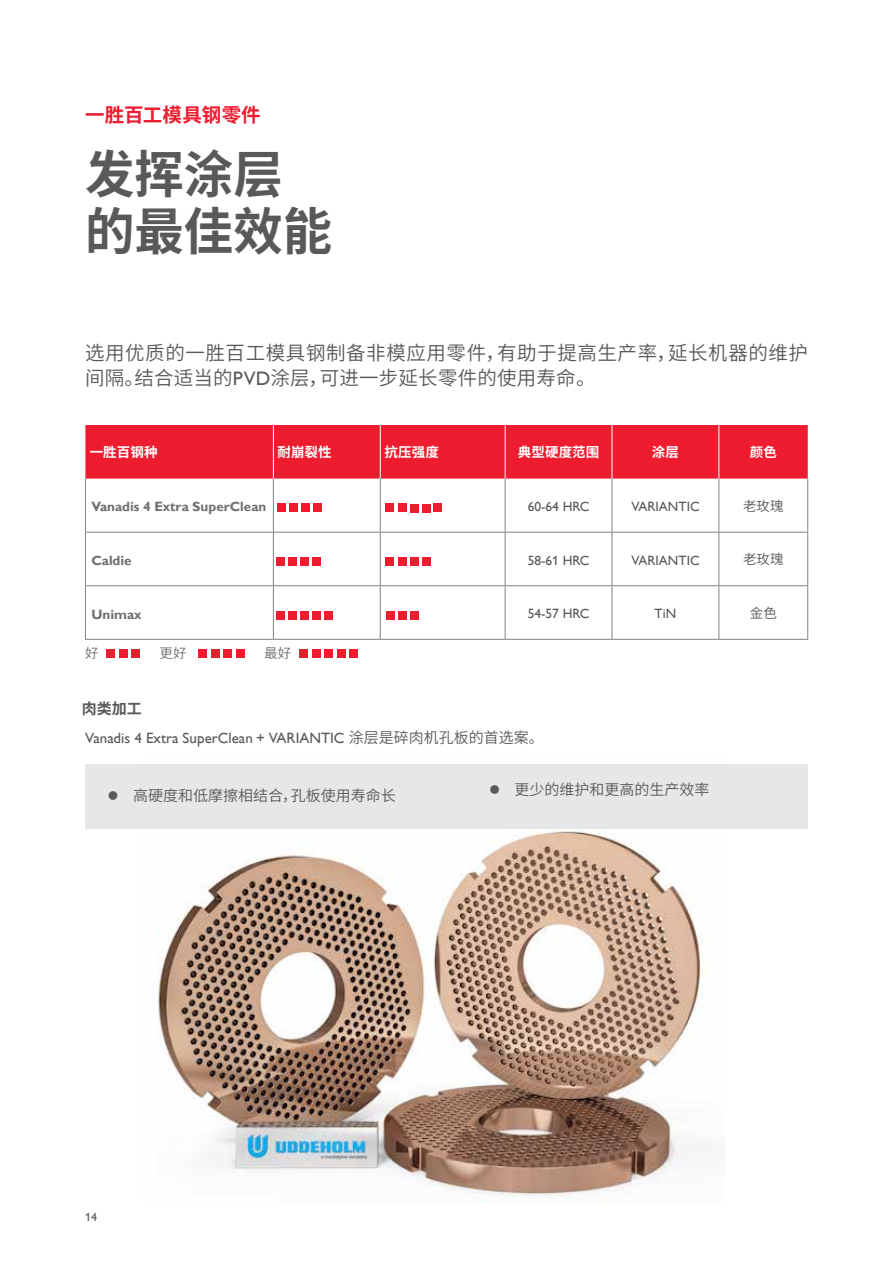
<style>
.page{position:relative;width:893px;height:1263px;background:#fff}
.page>*{position:absolute;margin:0;border:0;box-sizing:border-box;transform-origin:0 0}
.t1{font:700 51px/57px "Source Han Sans CN";color:#58595b}
.t2{font:19.5px/25.5px "Source Han Sans CN";letter-spacing:.03em;color:#58595b}
.t3{font:700 19.5px "Source Han Sans CN";color:#ed1c2f}
.t4{font:15px "Assab Gill";color:#58595b}
.t5{font:15px "Source Han Sans CN";color:#58595b}
.t6{font:700 15px "Source Han Sans CN";color:#58595b}
.t7{font:13.5px "Assab Gill";color:#58595b}
.t8{font:700 13.5px "Assab Gill";color:#6d6e71}
.t9{font:700 13.5px "Source Han Sans CN";letter-spacing:.01em;color:#fff}
.t10{font:13.5px "Source Han Sans CN";color:#58595b}
.t11{font:13.5px "Source Han Sans CN";color:#6d6e71}
.t12{font:12px "Assab Gill";color:#58595b}
.s1{font-family:"Assab Gill"}
.s2{font-family:"Source Han Sans CN"}
</style>
<div class="page">
<img style="left:142px;top:764px;width:583px;height:439px">
<div style="left:85px;top:765px;width:723px;height:64px;background:#e6e7e8"></div>
<div style="left:85px;top:425px;width:723px;height:54px;background:#ed1c2f"></div>
<hr style="left:273px;top:425px;width:1px;height:54px;background:#fff">
<hr style="left:380px;top:425px;width:1px;height:54px;background:#fff">
<hr style="left:505px;top:425px;width:1px;height:54px;background:#fff">
<hr style="left:612px;top:425px;width:1px;height:54px;background:#fff">
<hr style="left:718px;top:425px;width:1px;height:54px;background:#fff">
<hr style="left:85px;top:479px;width:1px;height:53px;background:#808285">
<hr style="left:273px;top:479px;width:1px;height:53px;background:#808285">
<hr style="left:380px;top:479px;width:1px;height:53px;background:#808285">
<hr style="left:505px;top:479px;width:1px;height:53px;background:#808285">
<hr style="left:612px;top:479px;width:1px;height:53px;background:#808285">
<hr style="left:718px;top:479px;width:1px;height:53px;background:#808285">
<hr style="left:807px;top:479px;width:1px;height:53px;background:#808285">
<hr style="left:85px;top:532px;width:188px;height:1px;background:#808285">
<hr style="left:85px;top:532px;width:1px;height:53px;background:#808285">
<hr style="left:273px;top:532px;width:107px;height:1px;background:#808285">
<hr style="left:273px;top:532px;width:1px;height:53px;background:#808285">
<hr style="left:380px;top:532px;width:125px;height:1px;background:#808285">
<hr style="left:380px;top:532px;width:1px;height:53px;background:#808285">
<hr style="left:505px;top:532px;width:107px;height:1px;background:#808285">
<hr style="left:505px;top:532px;width:1px;height:53px;background:#808285">
<hr style="left:612px;top:532px;width:107px;height:1px;background:#808285">
<hr style="left:612px;top:532px;width:1px;height:53px;background:#808285">
<hr style="left:719px;top:532px;width:89px;height:1px;background:#808285">
<hr style="left:718px;top:532px;width:1px;height:53px;background:#808285">
<hr style="left:807px;top:532px;width:1px;height:53px;background:#808285">
<hr style="left:85px;top:585px;width:188px;height:1px;background:#808285">
<hr style="left:85px;top:586px;width:1px;height:53px;background:#808285">
<hr style="left:273px;top:585px;width:107px;height:1px;background:#808285">
<hr style="left:273px;top:586px;width:1px;height:53px;background:#808285">
<hr style="left:380px;top:585px;width:125px;height:1px;background:#808285">
<hr style="left:380px;top:586px;width:1px;height:53px;background:#808285">
<hr style="left:505px;top:585px;width:107px;height:1px;background:#808285">
<hr style="left:505px;top:586px;width:1px;height:53px;background:#808285">
<hr style="left:612px;top:585px;width:107px;height:1px;background:#808285">
<hr style="left:612px;top:586px;width:1px;height:53px;background:#808285">
<hr style="left:719px;top:585px;width:89px;height:1px;background:#808285">
<hr style="left:718px;top:586px;width:1px;height:53px;background:#808285">
<hr style="left:807px;top:586px;width:1px;height:53px;background:#808285">
<hr style="left:85px;top:639px;width:188px;height:1px;background:#808285">
<hr style="left:273px;top:639px;width:107px;height:1px;background:#808285">
<hr style="left:380px;top:639px;width:125px;height:1px;background:#808285">
<hr style="left:505px;top:639px;width:107px;height:1px;background:#808285">
<hr style="left:612px;top:639px;width:107px;height:1px;background:#808285">
<hr style="left:719px;top:639px;width:89px;height:1px;background:#808285">
<div style="left:277px;top:503px;width:9px;height:9px;background:#ed1c2f"></div>
<div style="left:276px;top:557px;width:9px;height:9px;background:#ed1c2f"></div>
<div style="left:276px;top:611px;width:9px;height:8px;background:#ed1c2f"></div>
<div style="left:289px;top:504px;width:9px;height:8px;background:#ed1c2f"></div>
<div style="left:288px;top:558px;width:9px;height:8px;background:#ed1c2f"></div>
<div style="left:288px;top:611px;width:9px;height:9px;background:#ed1c2f"></div>
<div style="left:302px;top:503px;width:8px;height:9px;background:#ed1c2f"></div>
<div style="left:301px;top:558px;width:8px;height:8px;background:#ed1c2f"></div>
<div style="left:301px;top:611px;width:8px;height:9px;background:#ed1c2f"></div>
<div style="left:314px;top:503px;width:8px;height:9px;background:#ed1c2f"></div>
<div style="left:313px;top:558px;width:8px;height:8px;background:#ed1c2f"></div>
<div style="left:325px;top:611px;width:8px;height:9px;background:#ed1c2f"></div>
<div style="left:313px;top:611px;width:8px;height:9px;background:#ed1c2f"></div>
<div style="left:386px;top:504px;width:8px;height:8px;background:#ed1c2f"></div>
<div style="left:386px;top:557px;width:8px;height:9px;background:#ed1c2f"></div>
<div style="left:386px;top:611px;width:8px;height:9px;background:#ed1c2f"></div>
<div style="left:398px;top:504px;width:8px;height:8px;background:#ed1c2f"></div>
<div style="left:398px;top:557px;width:8px;height:9px;background:#ed1c2f"></div>
<div style="left:398px;top:611px;width:8px;height:9px;background:#ed1c2f"></div>
<div style="left:410px;top:504px;width:8px;height:8px;background:#ed1c2f"></div>
<div style="left:410px;top:557px;width:8px;height:9px;background:#ed1c2f"></div>
<div style="left:410px;top:611px;width:8px;height:9px;background:#ed1c2f"></div>
<div style="left:422px;top:504px;width:8px;height:8px;background:#ed1c2f"></div>
<div style="left:422px;top:557px;width:8px;height:9px;background:#ed1c2f"></div>
<div style="left:434px;top:503px;width:8px;height:9px;background:#ed1c2f"></div>
<div style="left:106px;top:649px;width:9px;height:8px;background:#ed1c2f"></div>
<div style="left:119px;top:649px;width:9px;height:8px;background:#ed1c2f"></div>
<div style="left:132px;top:649px;width:8px;height:8px;background:#ed1c2f"></div>
<div style="left:199px;top:649px;width:8px;height:8px;background:#ed1c2f"></div>
<div style="left:211px;top:649px;width:9px;height:8px;background:#ed1c2f"></div>
<div style="left:224px;top:649px;width:8px;height:8px;background:#ed1c2f"></div>
<div style="left:236px;top:649px;width:9px;height:8px;background:#ed1c2f"></div>
<div style="left:299px;top:649px;width:9px;height:8px;background:#ed1c2f"></div>
<div style="left:312px;top:649px;width:8px;height:8px;background:#ed1c2f"></div>
<div style="left:324px;top:649px;width:9px;height:8px;background:#ed1c2f"></div>
<div style="left:337px;top:649px;width:8px;height:8px;background:#ed1c2f"></div>
<div style="left:349px;top:649px;width:9px;height:8px;background:#ed1c2f"></div>
<p class="t3" style="left:85px;top:104px;width:177px">一胜百工模具钢零件</p>
<h1 class="t1" style="left:85px;top:147px;width:249px">发挥涂层的最佳效能</h1>
<p class="t2" style="left:85px;top:340px;width:725px">选用优质的一胜百工模具钢制备非模应用零件，有助于提高生产率，延长机器的维护间隔。结合适当的<span class="s1">PVD</span>涂层，可进一步延长零件的使用寿命。</p>
<p class="t9" style="left:90px;top:445px;width:70px">一胜百钢种</p>
<p class="t9" style="left:278px;top:445px;width:55px">耐崩裂性</p>
<p class="t9" style="left:384px;top:445px;width:56px">抗压强度</p>
<p class="t9" style="left:518px;top:445px;width:83px">典型硬度范围</p>
<p class="t9" style="left:652px;top:445px;width:29px">涂层</p>
<p class="t9" style="left:750px;top:445px;width:29px">颜色</p>
<p class="t8" style="left:91px;top:499px;width:176px">Vanadis 4 Extra SuperClean</p>
<p class="t7" style="left:528px;top:499px;width:63px">60-64 HRC</p>
<p class="t7" style="left:631px;top:499px;width:70px">VARIANTIC</p>
<p class="t10" style="left:743px;top:498px;width:42px">老玫瑰</p>
<p class="t8" style="left:91px;top:553px;width:42px">Caldie</p>
<p class="t7" style="left:528px;top:553px;width:63px">58-61 HRC</p>
<p class="t7" style="left:631px;top:553px;width:70px">VARIANTIC</p>
<p class="t10" style="left:743px;top:552px;width:42px">老玫瑰</p>
<p class="t8" style="left:91px;top:606px;width:52px">Unimax</p>
<p class="t7" style="left:528px;top:607px;width:63px">54-57 HRC</p>
<p class="t7" style="left:655px;top:607px;width:23px">TiN</p>
<p class="t10" style="left:750px;top:605px;width:28px">金色</p>
<p class="t11" style="left:85px;top:645px;width:15px">好</p>
<p class="t11" style="left:160px;top:645px;width:29px">更好</p>
<p class="t11" style="left:264px;top:645px;width:29px">最好</p>
<p class="t6" style="left:82px;top:700px;width:61px">肉类加工</p>
<p class="t4" style="left:85px;top:730px;width:460px">Vanadis 4 Extra SuperClean + VARIANTIC <span class="s2">涂层是碎肉机孔板的首选案。</span></p>
<p class="t5" style="left:133px;top:787px;width:264px">高硬度和低摩擦相结合，孔板使用寿命长</p>
<p class="t5" style="left:514px;top:781px;width:196px">更少的维护和更高的生产效率</p>
<p class="t12" style="left:85px;top:1210px;width:13px">14</p>
</div>
